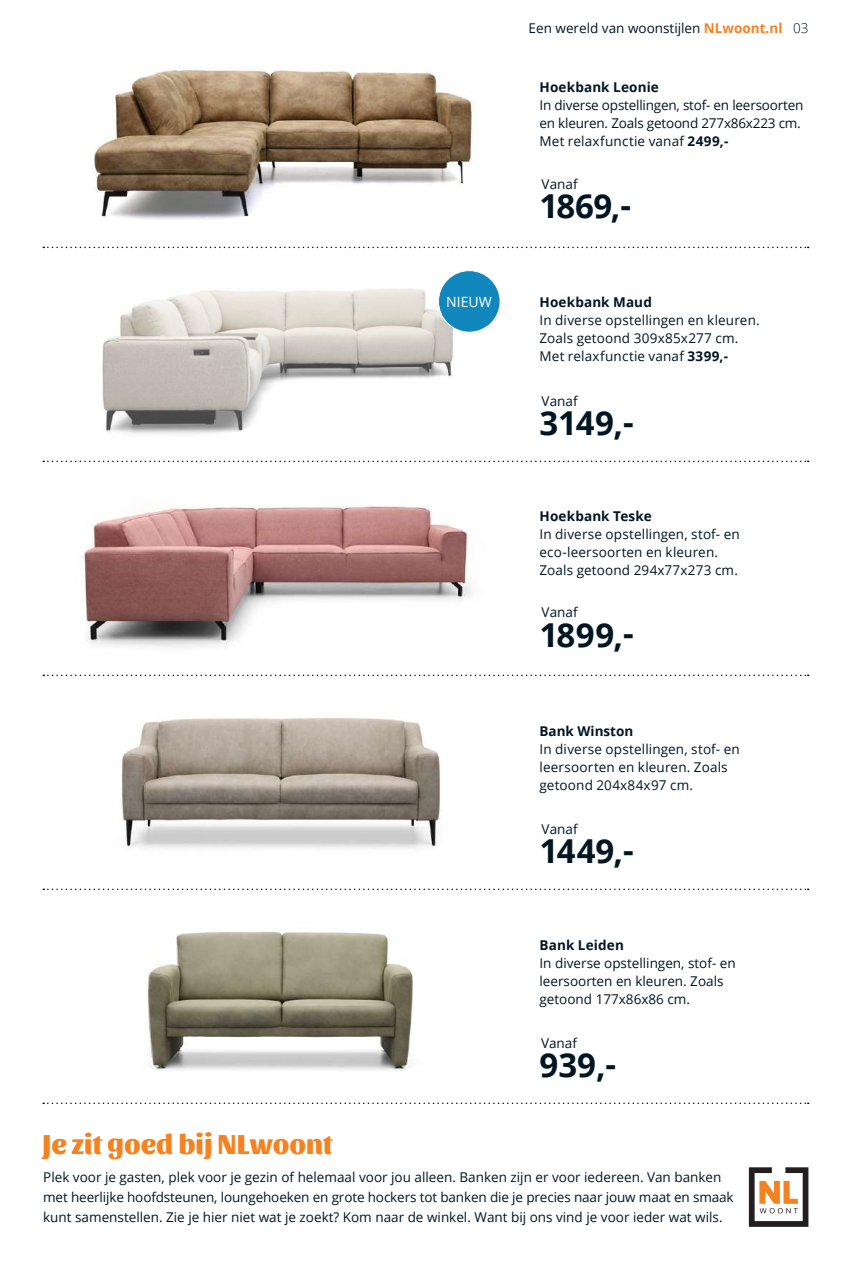
<style>
.page{position:relative;width:851px;height:1263px;background:#fff}
.page>*{position:absolute;margin:0;border:0;box-sizing:border-box;transform-origin:0 0}
.t1{font:700 33px "Open Sans";letter-spacing:-.005em;color:#011622}
.t2{font:800 28.5px "Sansita";color:#f58220}
.t3{font:14.1px "Open Sans";color:#fff}
.t4{font:13.5px/18px "Open Sans";color:#011622}
.t5{font:700 13.5px "Open Sans";letter-spacing:.01em;color:#011622}
.s1{font-weight:700;color:#f58220}
.s2{font-weight:300}
.s3{font-weight:700}
</style>
<div class="page">
<img style="left:75px;top:246px;width:462px;height:217px">
<svg style="left:43px;top:461px;width:765px;height:1px"></svg>
<svg style="left:43px;top:888px;width:765px;height:2px"></svg>
<svg style="left:43px;top:1102px;width:765px;height:2px"></svg>
<svg style="left:748px;top:1167px;width:60px;height:60px"></svg>
<img style="left:94px;top:67px;width:380px;height:153px">
<img style="left:83px;top:505px;width:390px;height:142px">
<div style="left:438px;top:271px;width:62px;height:61px;background:#1287bd;border-radius:50%"></div>
<div style="left:438px;top:270px;width:62px;height:63px;border:1px solid #fff;border-radius:50%"></div>
<svg style="left:43px;top:675px;width:765px;height:1px"></svg>
<svg style="left:43px;top:247px;width:765px;height:1px"></svg>
<img style="left:147px;top:931px;width:267px;height:140px">
<img style="left:148px;top:932px;width:262px;height:136px">
<img style="left:121px;top:753px;width:321px;height:95px">
<img style="left:122px;top:717px;width:317px;height:128px">
<p class="t4" style="left:528px;top:19px;width:281px">Een wereld van woonstijlen <span class="s1">NLwoont.nl</span> <span class="s2">03</span></p>
<h2 class="t2" style="left:43px;top:1127px;width:291px">Je zit goed bij NLwoont</h2>
<p class="t3" style="left:446px;top:292px;width:47px">NIEUW</p>
<p class="t5" style="left:539px;top:78px;width:121px">Hoekbank Leonie</p>
<p class="t4" style="left:539px;top:96px;width:265px">In diverse opstellingen, stof- en leersoorten en kleuren. Zoals getoond 277x86x223 cm.<br>Met relaxfunctie vanaf <span class="s3">2499,-</span></p>
<p class="t4" style="left:541px;top:175px;width:37px">Vanaf</p>
<h1 class="t1" style="left:539px;top:183px;width:93px">1869,-</h1>
<p class="t5" style="left:539px;top:292px;width:114px">Hoekbank Maud</p>
<p class="t4" style="left:539px;top:310px;width:222px">In diverse opstellingen en kleuren.<br>Zoals getoond 309x85x277 cm.<br>Met relaxfunctie vanaf <span class="s3">3399,-</span></p>
<p class="t4" style="left:541px;top:391px;width:37px">Vanaf</p>
<h1 class="t1" style="left:539px;top:400px;width:96px">3149,-</h1>
<p class="t5" style="left:539px;top:506px;width:114px">Hoekbank Teske</p>
<p class="t4" style="left:539px;top:524px;width:202px">In diverse opstellingen, stof- en eco-leersoorten en kleuren.<br>Zoals getoond 294x77x273 cm.</p>
<p class="t4" style="left:541px;top:603px;width:37px">Vanaf</p>
<h1 class="t1" style="left:539px;top:611px;width:96px">1899,-</h1>
<p class="t5" style="left:539px;top:721px;width:95px">Bank Winston</p>
<p class="t4" style="left:539px;top:740px;width:202px">In diverse opstellingen, stof- en leersoorten en kleuren. Zoals getoond 204x84x97 cm.</p>
<p class="t4" style="left:541px;top:819px;width:37px">Vanaf</p>
<h1 class="t1" style="left:539px;top:828px;width:96px">1449,-</h1>
<p class="t5" style="left:539px;top:935px;width:86px">Bank Leiden</p>
<p class="t4" style="left:539px;top:954px;width:198px">In diverse opstellingen, stof- en leersoorten en kleuren. Zoals getoond 177x86x86 cm.</p>
<p class="t4" style="left:541px;top:1034px;width:37px">Vanaf</p>
<h1 class="t1" style="left:539px;top:1042px;width:78px">939,-</h1>
<p class="t4" style="left:43px;top:1166px;width:692px;line-height:20.2px">Plek voor je gasten, plek voor je gezin of helemaal voor jou alleen. Banken zijn er voor iedereen. Van banken met heerlijke hoofdsteunen, loungehoeken en grote hockers tot banken die je precies naar jouw maat en smaak kunt samenstellen. Zie je hier niet wat je zoekt? Kom naar de winkel. Want bij ons vind je voor ieder wat wils.</p>
</div>
